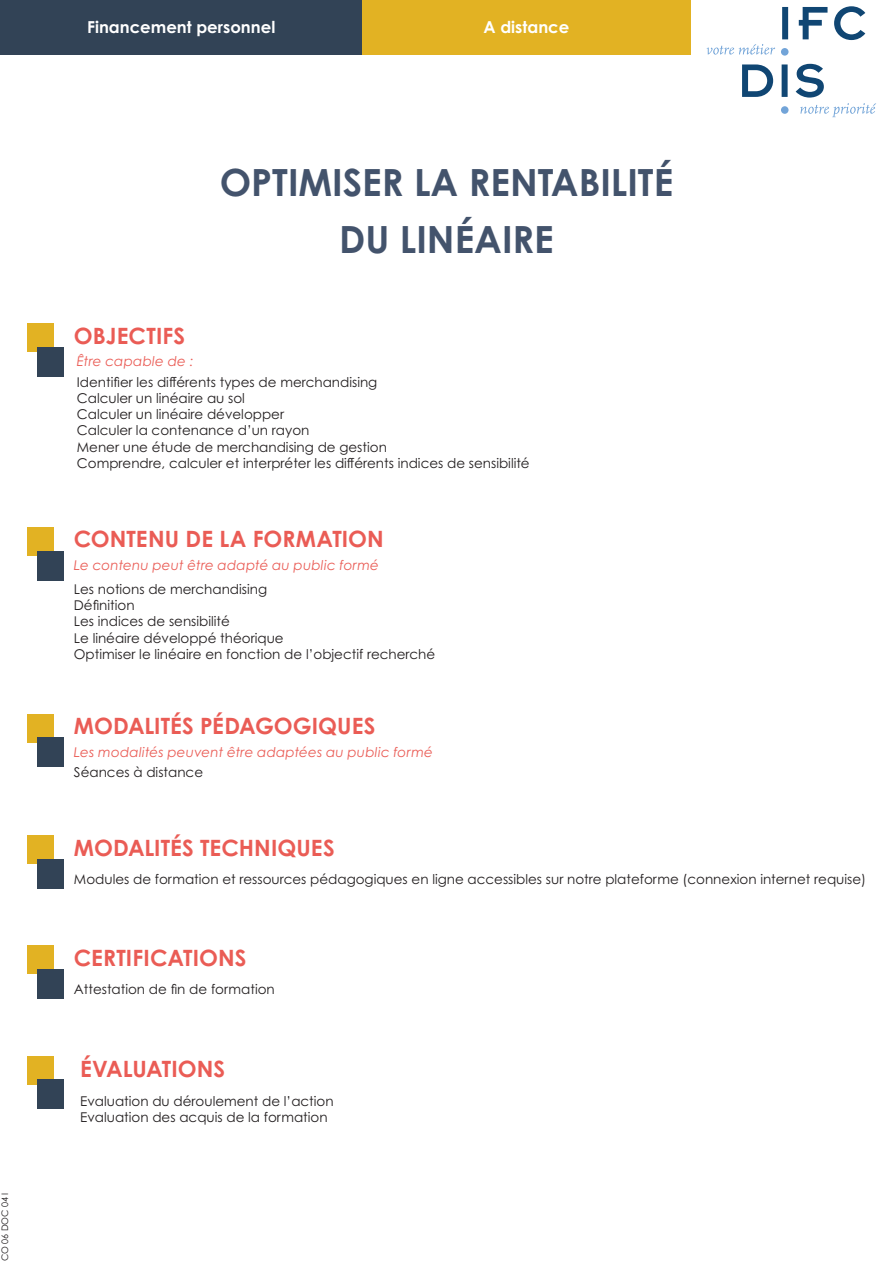
<style>
.page{position:relative;width:893px;height:1263px;background:#fff}
.page>*{position:absolute;margin:0;border:0;box-sizing:border-box;transform-origin:0 0}
.t1{font:700 37.5px "Century Gothic Pro";color:#43536c}
.t2{font:700 22.5px "Century Gothic Pro";color:#ea5c55}
.t3{font:700 16.5px "Century Gothic Pro";color:#fff}
.t4{font:13.5px "Century Gothic Pro";color:#231f20}
.t5{font:italic 13.5px "Century Gothic Pro";letter-spacing:.015em;color:#ea5c55}
.t6{font:9px "Century Gothic Pro";color:#231f20}
</style>
<div class="page">
<div style="left:0;top:0;width:362px;height:54px;background:#324356"></div>
<div style="left:362px;top:0;width:328px;height:54px;background:#e2b223"></div>
<div style="left:27px;top:323px;width:27px;height:29px;background:#e2b223"></div>
<div style="left:37px;top:347px;width:27px;height:30px;background:#324356"></div>
<div style="left:27px;top:527px;width:27px;height:29px;background:#e2b223"></div>
<div style="left:37px;top:551px;width:27px;height:30px;background:#324356"></div>
<svg style="left:782px;top:6px;width:83px;height:34px"></svg>
<svg style="left:742px;top:64px;width:134px;height:53px"></svg>
<svg style="left:707px;top:44px;width:68px;height:11px"></svg>
<div style="left:781px;top:48px;width:7px;height:8px;background:#72a4d8;border-radius:50%"></div>
<div style="left:781px;top:106px;width:7px;height:8px;background:#72a4d8;border-radius:50%"></div>
<div style="left:27px;top:714px;width:27px;height:28px;background:#e2b223"></div>
<div style="left:37px;top:737px;width:27px;height:30px;background:#324356"></div>
<div style="left:27px;top:836px;width:27px;height:28px;background:#e2b223"></div>
<div style="left:37px;top:859px;width:27px;height:30px;background:#324356"></div>
<div style="left:27px;top:946px;width:27px;height:28px;background:#e2b223"></div>
<div style="left:37px;top:969px;width:27px;height:30px;background:#324356"></div>
<div style="left:27px;top:1056px;width:27px;height:28px;background:#e2b223"></div>
<div style="left:37px;top:1079px;width:27px;height:30px;background:#324356"></div>
<p class="t6" style="left:-1px;top:1261px;width:70px;rotate:-90deg">CO 06 DOC 04 I</p>
<p class="t3" style="left:87px;top:17px;width:190px">Financement personnel</p>
<p class="t3" style="left:484px;top:17px;width:87px">A distance</p>
<p class="t1" style="left:220px;top:159px;width:455px">OPTIMISER LA RENTABILITÉ</p>
<p class="t1" style="left:339px;top:216px;width:216px">DU LINÉAIRE</p>
<p class="t2" style="left:74px;top:322px;width:113px">OBJECTIFS</p>
<p class="t5" style="left:77px;top:353px;width:118px">Être capable de :</p>
<p class="t4" style="left:77px;top:374px;width:302px">Identifier les différents types de merchandising</p>
<p class="t4" style="left:77px;top:390px;width:170px">Calculer un linéaire au sol</p>
<p class="t4" style="left:77px;top:406px;width:209px">Calculer un linéaire développer</p>
<p class="t4" style="left:77px;top:422px;width:234px">Calculer la contenance d’un rayon</p>
<p class="t4" style="left:77px;top:438px;width:312px">Mener une étude de merchandising de gestion</p>
<p class="t4" style="left:77px;top:455px;width:454px">Comprendre, calculer et interpréter les différents indices de sensibilité</p>
<p class="t2" style="left:74px;top:525px;width:311px">CONTENU DE LA FORMATION</p>
<p class="t5" style="left:74px;top:557px;width:307px">Le contenu peut être adapté au public formé</p>
<p class="t4" style="left:74px;top:581px;width:195px">Les notions de merchandising</p>
<p class="t4" style="left:74px;top:597px;width:62px">Définition</p>
<p class="t4" style="left:74px;top:613px;width:157px">Les indices de sensibilité</p>
<p class="t4" style="left:74px;top:629px;width:211px">Le linéaire développé théorique</p>
<p class="t4" style="left:74px;top:646px;width:363px">Optimiser le linéaire en fonction de l’objectif recherché</p>
<p class="t2" style="left:74px;top:712px;width:303px">MODALITÉS PÉDAGOGIQUES</p>
<p class="t5" style="left:74px;top:744px;width:360px">Les modalités peuvent être adaptées au public formé</p>
<p class="t4" style="left:74px;top:764px;width:131px">Séances à distance</p>
<p class="t2" style="left:74px;top:834px;width:262px">MODALITÉS TECHNIQUES</p>
<p class="t4" style="left:74px;top:871px;width:794px">Modules de formation et ressources pédagogiques en ligne accessibles sur notre plateforme (connexion internet requise)</p>
<p class="t2" style="left:74px;top:944px;width:174px">CERTIFICATIONS</p>
<p class="t4" style="left:74px;top:981px;width:202px">Attestation de fin de formation</p>
<p class="t2" style="left:80px;top:1054px;width:147px">ÉVALUATIONS</p>
<p class="t4" style="left:80px;top:1093px;width:255px">Evaluation du déroulement de l’action</p>
<p class="t4" style="left:80px;top:1109px;width:249px">Evaluation des acquis de la formation</p>
</div>
